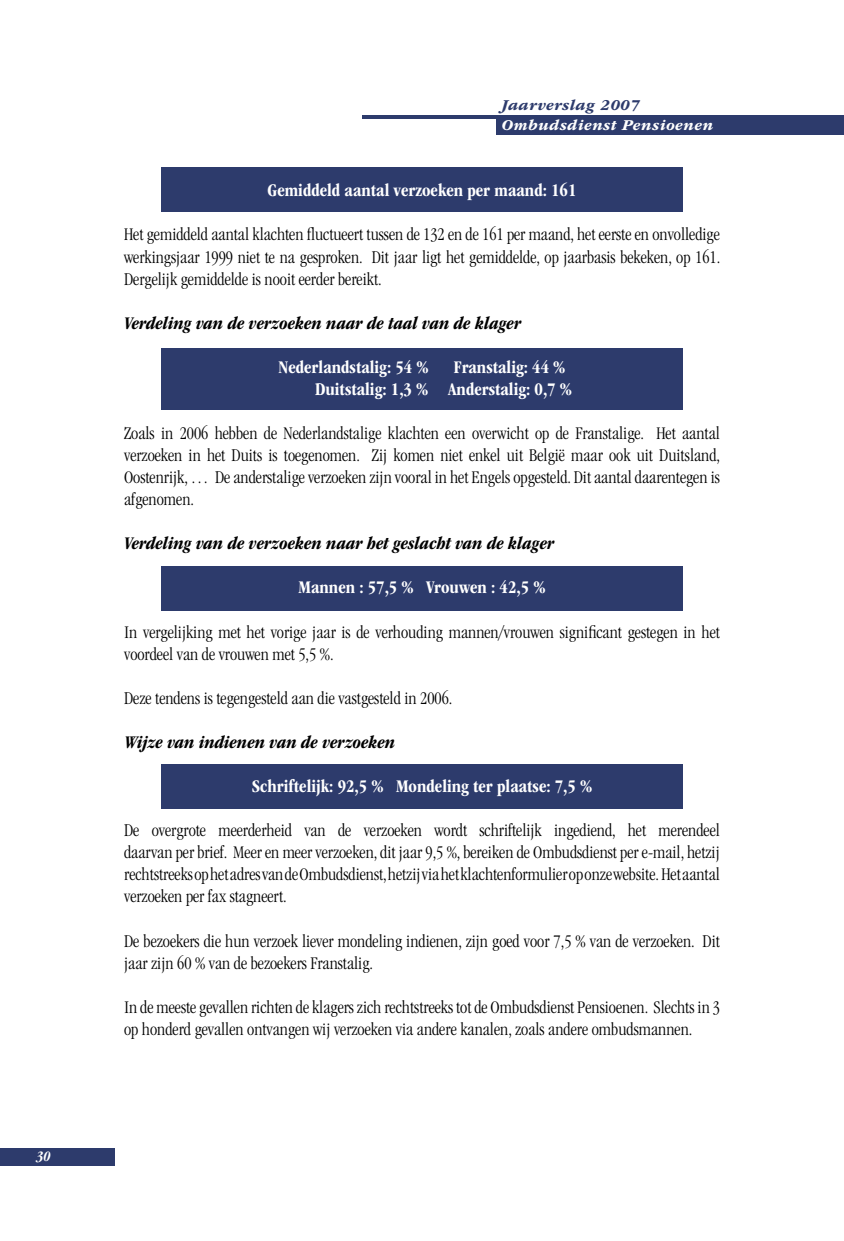
<style>
.page{position:relative;width:844px;height:1241px;background:#fff}
.page>*{position:absolute;margin:0;border:0;box-sizing:border-box;transform-origin:0 0}
.t1{font:300 condensed 18.38px/22.1px "ITC Garamond Std";color:#000;text-align:justify}
.t2{font:700 condensed 18.38px/22.1px "ITC Garamond Std";color:#fff}
.t3{font:italic 700 condensed 18.38px "ITC Garamond Std";color:#000}
.t4{font:italic 700 15.75px "ITC Garamond Std";letter-spacing:.03em;color:#fff}
.t5{font:italic 700 15.75px "ITC Garamond Std";letter-spacing:.03em;color:#2d3b6c}
.t6{font:italic 700 condensed 14.88px "ITC Garamond Std";color:#fff}
</style>
<div class="page">
<div style="left:496px;top:115px;width:347px;height:20px;background:#2d3b6c"></div>
<hr style="left:362px;top:115px;width:348px;height:3px;background:#2d3b6c">
<div style="left:0;top:1148px;width:114px;height:17px;background:#2d3b6c"></div>
<div style="left:161px;top:167px;width:521px;height:45px;background:#2d3b6c"></div>
<div style="left:161px;top:349px;width:521px;height:61px;background:#2d3b6c"></div>
<div style="left:161px;top:566px;width:521px;height:44px;background:#2d3b6c"></div>
<div style="left:161px;top:764px;width:521px;height:45px;background:#2d3b6c"></div>
<p class="t6" style="left:36px;top:1147px;width:16px">30</p>
<p class="t5" style="left:501px;top:97px;width:140px">Jaarverslag 2007</p>
<p class="t4" style="left:501px;top:117px;width:213px">Ombudsdienst Pensioenen</p>
<p class="t2" style="left:267px;top:179px;width:310px">Gemiddeld aantal verzoeken per maand: 161</p>
<p class="t1" style="left:124px;top:224px;width:597px">Het gemiddeld aantal klachten fluctueert tussen de 132 en de 161 per maand, het eerste en onvolledige werkingsjaar 1999 niet te na gesproken. Dit jaar ligt het gemiddelde, op jaarbasis bekeken, op 161.<br>Dergelijk gemiddelde is nooit eerder bereikt.</p>
<p class="t3" style="left:124px;top:312px;width:398px">Verdeling van de verzoeken naar de taal van de klager</p>
<p class="t2" style="left:278px;top:356px;width:151px">Nederlandstalig: 54 %</p>
<p class="t2" style="left:315px;top:356px;width:258px;text-indent:139px">Franstalig: 44 %<br>Duitstalig: 1,3 % Anderstalig: 0,7 %</p>
<p class="t1" style="left:124px;top:422px;width:597px">Zoals in 2006 hebben de Nederlandstalige klachten een overwicht op de Franstalige. Het aantal verzoeken in het Duits is toegenomen. Zij komen niet enkel uit België maar ook uit Duitsland, Oostenrijk, … De anderstalige verzoeken zijn vooral in het Engels opgesteld. Dit aantal daarentegen is afgenomen.</p>
<p class="t3" style="left:124px;top:533px;width:432px">Verdeling van de verzoeken naar het geslacht van de klager</p>
<p class="t2" style="left:298px;top:576px;width:248px">Mannen : 57,5 % Vrouwen : 42,5 %</p>
<p class="t1" style="left:124px;top:620px;width:597px">In vergelijking met het vorige jaar is de verhouding mannen/vrouwen significant gestegen in het voordeel van de vrouwen met 5,5 %.</p>
<p class="t1" style="left:124px;top:687px;width:330px">Deze tendens is tegengesteld aan die vastgesteld in 2006.</p>
<p class="t3" style="left:124px;top:731px;width:272px">Wijze van indienen van de verzoeken</p>
<p class="t2" style="left:252px;top:775px;width:342px">Schriftelijk: 92,5 % Mondeling ter plaatse: 7,5 %</p>
<p class="t1" style="left:124px;top:819px;width:597px">De overgrote meerderheid van de verzoeken wordt schriftelijk ingediend, het merendeel daarvan per brief. Meer en meer verzoeken, dit jaar 9,5 %, bereiken de Ombudsdienst per e-mail, hetzij rechtstreeks op het adres van de Ombudsdienst, hetzij via het klachtenformulier op onze website. Het aantal verzoeken per fax stagneert.</p>
<p class="t1" style="left:124px;top:929px;width:597px">De bezoekers die hun verzoek liever mondeling indienen, zijn goed voor 7,5 % van de verzoeken. Dit jaar zijn 60 % van de bezoekers Franstalig.</p>
<p class="t1" style="left:124px;top:995px;width:597px">In de meeste gevallen richten de klagers zich rechtstreeks tot de Ombudsdienst Pensioenen. Slechts in 3 op honderd gevallen ontvangen wij verzoeken via andere kanalen, zoals andere ombudsmannen.</p>
</div>
